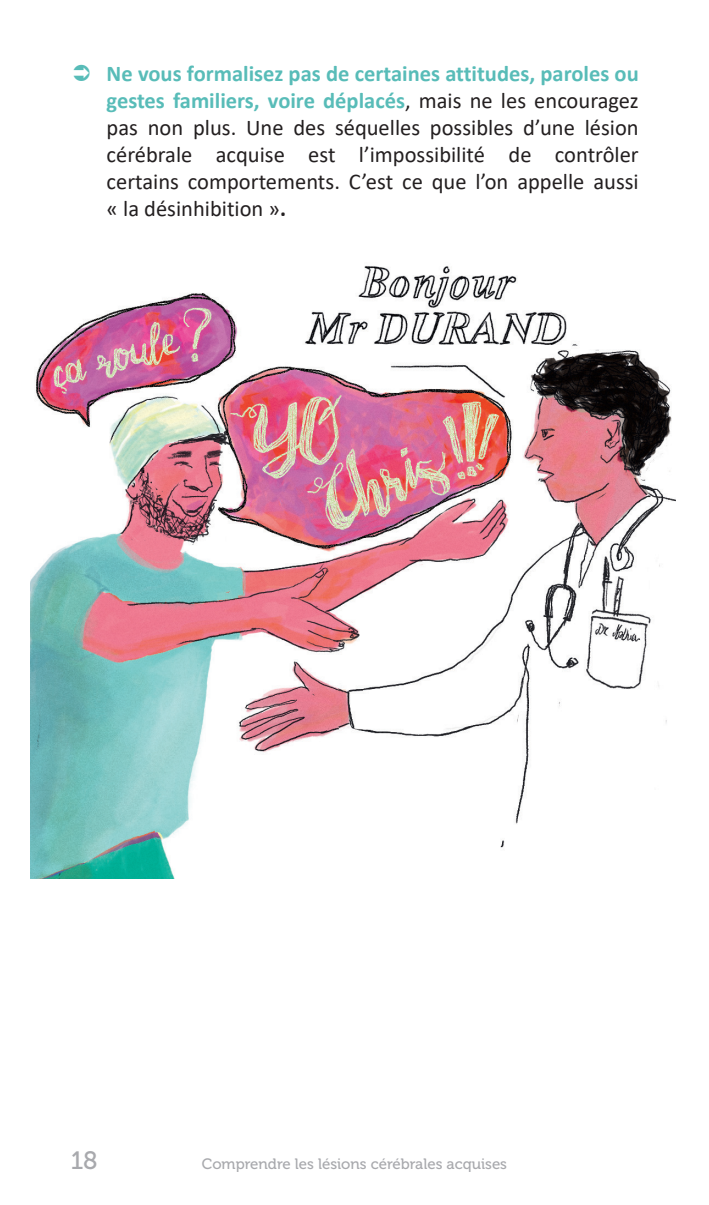
<style>
.page{position:relative;width:709px;height:1205px;background:#fff}
.page>*{position:absolute;margin:0;border:0;box-sizing:border-box;transform-origin:0 0}
.t1{font:25px "Museo 500";color:#a8a9ad}
.t2{font:22.5px/27px "Calibri";color:#231f20;text-align:justify}
.t3{font:15px "Museo 500";color:#a8a9ad}
.s1{font-weight:700;color:#58bcb8}
.s2{font-weight:700}
</style>
<div class="page">
<img style="left:30px;top:266px;width:645px;height:612px">
<p class="t2" style="left:107px;top:60px;width:533px"><span class="s1">Ne vous formalisez pas de certaines attitudes, paroles ou gestes familiers, voire déplacés</span>, mais ne les encouragez pas non plus. Une des séquelles possibles d’une lésion cérébrale acquise est l’impossibilité de contrôler certains comportements. C’est ce que l’on appelle aussi « la désinhibition »<span class="s2">.</span></p>
<p class="t1" style="left:71px;top:1147px;width:28px">18</p>
<p class="t3" style="left:202px;top:1155px;width:307px">Comprendre les lésions cérébrales acquises</p>
</div>
